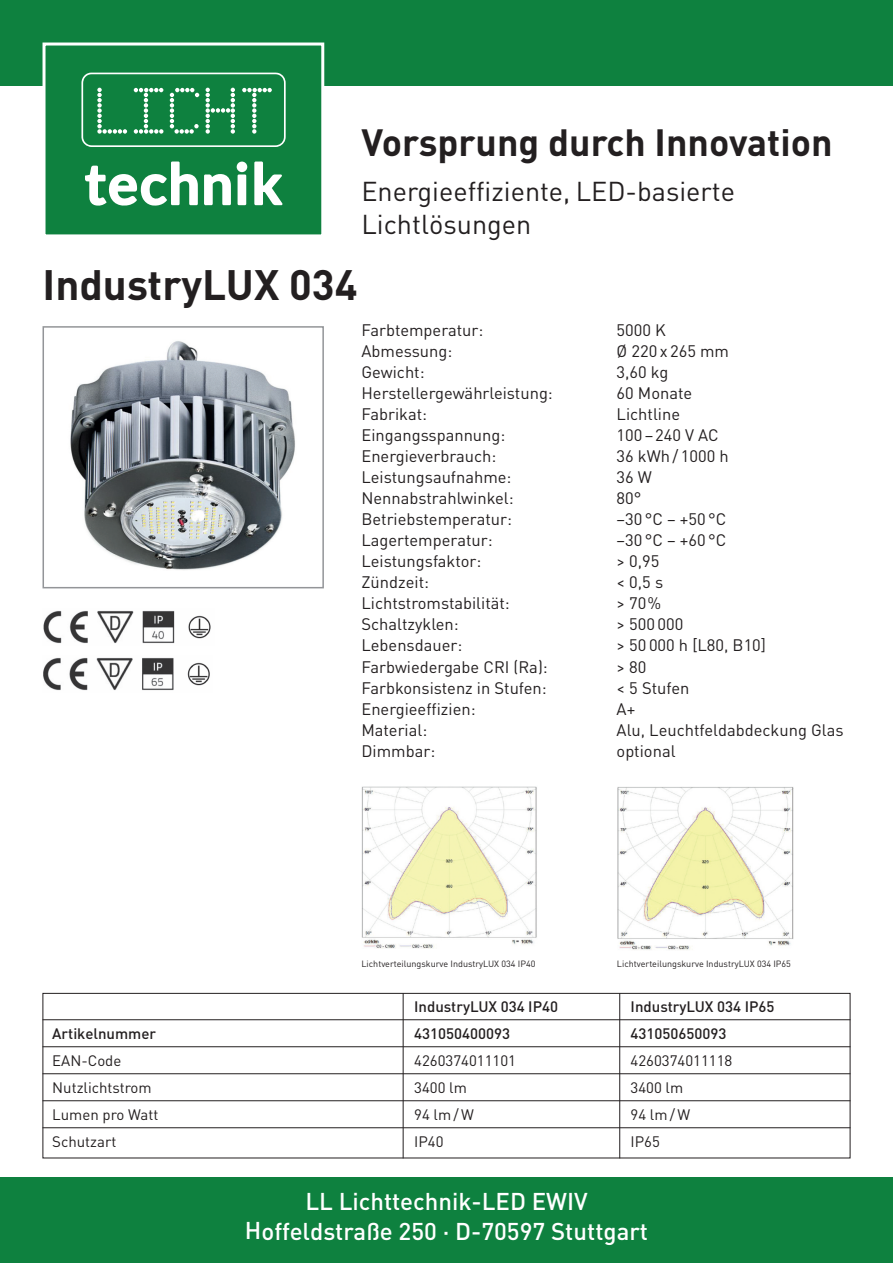
<style>
.page{position:relative;width:893px;height:1263px;background:#fff}
.page>*{position:absolute;margin:0;border:0;box-sizing:border-box;transform-origin:0 0}
.t1{font:700 42px "DIN";color:#231f20}
.t2{font:700 37.5px "DIN";color:#231f20}
.t3{font:27px/33px "DIN";color:#231f20}
.t4{font:500 24px/30px "DIN";color:#fff;text-align:center}
.t5{font:16.5px "DIN";color:#231f20}
.t6{font:15px "DIN";color:#231f20}
.t7{font:500 15px "DIN";color:#231f20}
.t8{font:9px "DIN";color:#231f20}
.s1{font-family:"DIN Pro"}
</style>
<div class="page">
<div style="left:0;top:0;width:893px;height:85px;background:#0e813f"></div>
<div style="left:0;top:1178px;width:893px;height:85px;background:#0e813f"></div>
<div style="left:46px;top:46px;width:275px;height:188px;background:#0e813f"></div>
<svg style="left:254px;top:161px;width:29px;height:44px"></svg>
<svg style="left:204px;top:174px;width:27px;height:31px"></svg>
<svg style="left:85px;top:161px;width:113px;height:45px"></svg>
<svg style="left:238px;top:174px;width:8px;height:31px"></svg>
<div style="left:237px;top:162px;width:10px;height:10px;background:#fff;border-radius:50%"></div>
<svg style="left:81px;top:73px;width:205px;height:74px"></svg>
<div style="left:43px;top:43px;width:281px;height:194px;border:3px solid #fff"></div>
<div style="left:43px;top:993px;width:807px;height:165px;border:1px solid #231f20"></div>
<hr style="left:43px;top:1019px;width:807px;height:1px;background:#231f20">
<hr style="left:43px;top:1046px;width:807px;height:1px;background:#231f20">
<hr style="left:43px;top:1073px;width:807px;height:1px;background:#231f20">
<hr style="left:43px;top:1100px;width:807px;height:1px;background:#231f20">
<hr style="left:43px;top:1127px;width:807px;height:1px;background:#231f20">
<hr style="left:403px;top:993px;width:1px;height:165px;background:#231f20">
<hr style="left:619px;top:993px;width:1px;height:165px;background:#231f20">
<img style="left:70px;top:341px;width:225px;height:229px">
<div style="left:43px;top:326px;width:281px;height:262px;border:2px solid #939598"></div>
<img style="left:43px;top:611px;width:168px;height:33px">
<img style="left:43px;top:658px;width:167px;height:33px">
<img style="left:361px;top:786px;width:176px;height:162px">
<img style="left:617px;top:787px;width:176px;height:163px">
<h2 class="t2" style="left:361px;top:121px;width:473px">Vorsprung durch Innovation</h2>
<h3 class="t3" style="left:361px;top:175px;width:375px">Energieeffiziente, LED-basierte<br>Lichtlösungen</h3>
<h1 class="t1" style="left:43px;top:261px;width:316px">IndustryLUX 034</h1>
<p class="t5" style="left:361px;top:321px;width:123px">Farbtemperatur:</p>
<p class="t5" style="left:617px;top:321px;width:51px">5000 K</p>
<p class="t5" style="left:361px;top:342px;width:92px">Abmessung:</p>
<p class="t5" style="left:617px;top:342px;width:114px">Ø 220 x 265 mm</p>
<p class="t5" style="left:361px;top:363px;width:65px">Gewicht:</p>
<p class="t5" style="left:617px;top:363px;width:53px">3,60 kg</p>
<p class="t5" style="left:361px;top:384px;width:193px">Herstellergewährleistung:</p>
<p class="t5" style="left:617px;top:384px;width:77px">60 Monate</p>
<p class="t5" style="left:361px;top:405px;width:67px">Fabrikat:</p>
<p class="t5" style="left:617px;top:405px;width:65px">Lichtline</p>
<p class="t5" style="left:361px;top:426px;width:145px">Eingangsspannung:</p>
<p class="t5" style="left:617px;top:426px;width:104px">100 –240 V AC</p>
<p class="t5" style="left:361px;top:447px;width:136px">Energieverbrauch:</p>
<p class="t5" style="left:617px;top:447px;width:114px">36 kWh / 1000 h</p>
<p class="t5" style="left:361px;top:468px;width:152px">Leistungsaufnahme:</p>
<p class="t5" style="left:617px;top:468px;width:37px">36 W</p>
<p class="t5" style="left:361px;top:489px;width:154px">Nennabstrahlwinkel:</p>
<p class="t5" style="left:617px;top:489px;width:26px">80°</p>
<p class="t5" style="left:361px;top:510px;width:152px">Betriebstemperatur:</p>
<p class="t5" style="left:617px;top:510px;width:111px">–30 °C – +50 °C</p>
<p class="t5" style="left:361px;top:531px;width:133px">Lagertemperatur:</p>
<p class="t5" style="left:617px;top:531px;width:111px">–30 °C – +60 °C</p>
<p class="t5" style="left:361px;top:552px;width:121px">Leistungsfaktor:</p>
<p class="t5" style="left:617px;top:552px;width:44px"><span class="s1">&gt;</span> 0,95</p>
<p class="t5" style="left:361px;top:573px;width:69px">Zündzeit:</p>
<p class="t5" style="left:617px;top:573px;width:48px"><span class="s1">&lt;</span> 0,5 s</p>
<p class="t5" style="left:361px;top:594px;width:150px">Lichtstromstabilität:</p>
<p class="t5" style="left:617px;top:594px;width:46px"><span class="s1">&gt;</span> 70%</p>
<p class="t5" style="left:361px;top:615px;width:99px">Schaltzyklen:</p>
<p class="t5" style="left:617px;top:615px;width:68px"><span class="s1">&gt;</span> 500 000</p>
<p class="t5" style="left:361px;top:636px;width:102px">Lebensdauer:</p>
<p class="t5" style="left:617px;top:636px;width:151px"><span class="s1">&gt;</span> 50 000 h [L80, B10]</p>
<p class="t5" style="left:361px;top:657px;width:188px">Farbwiedergabe CRI (Ra):</p>
<p class="t5" style="left:617px;top:657px;width:31px"><span class="s1">&gt;</span> 80</p>
<p class="t5" style="left:361px;top:678px;width:187px">Farbkonsistenz in Stufen:</p>
<p class="t5" style="left:617px;top:678px;width:74px"><span class="s1">&lt;</span> 5 Stufen</p>
<p class="t5" style="left:361px;top:699px;width:116px">Energieeffizien:</p>
<p class="t5" style="left:617px;top:699px;width:20px">A+</p>
<p class="t5" style="left:361px;top:720px;width:67px">Material:</p>
<p class="t5" style="left:617px;top:720px;width:228px">Alu, Leuchtfeldabdeckung Glas</p>
<p class="t5" style="left:361px;top:741px;width:75px">Dimmbar:</p>
<p class="t5" style="left:617px;top:741px;width:60px">optional</p>
<p class="t8" style="left:361px;top:958px;width:175px">Lichtverteilungskurve IndustryLUX 034 IP40</p>
<p class="t8" style="left:617px;top:958px;width:175px">Lichtverteilungskurve IndustryLUX 034 IP65</p>
<p class="t7" style="left:414px;top:997px;width:145px">IndustryLUX 034 IP40</p>
<p class="t7" style="left:631px;top:997px;width:145px">IndustryLUX 034 IP65</p>
<p class="t7" style="left:52px;top:1024px;width:105px">Artikelnummer</p>
<p class="t7" style="left:414px;top:1024px;width:97px">431050400093</p>
<p class="t7" style="left:631px;top:1024px;width:97px">431050650093</p>
<p class="t6" style="left:52px;top:1051px;width:71px">EAN-Code</p>
<p class="t6" style="left:414px;top:1051px;width:103px">4260374011101</p>
<p class="t6" style="left:631px;top:1051px;width:103px">4260374011118</p>
<p class="t6" style="left:52px;top:1078px;width:101px">Nutzlichtstrom</p>
<p class="t6" style="left:414px;top:1078px;width:54px">3400 lm</p>
<p class="t6" style="left:631px;top:1078px;width:54px">3400 lm</p>
<p class="t6" style="left:52px;top:1105px;width:108px">Lumen pro Watt</p>
<p class="t6" style="left:414px;top:1105px;width:61px">94lm/W</p>
<p class="t6" style="left:631px;top:1105px;width:61px">94lm/W</p>
<p class="t6" style="left:52px;top:1132px;width:66px">Schutzart</p>
<p class="t6" style="left:414px;top:1132px;width:31px">IP40</p>
<p class="t6" style="left:631px;top:1132px;width:31px">IP65</p>
<h3 class="t4" style="left:245px;top:1186px;width:405px">LL Lichttechnik-LED EWIV<br>Hoffeldstraße 250 · D-70597 Stuttgart</h3>
</div>
